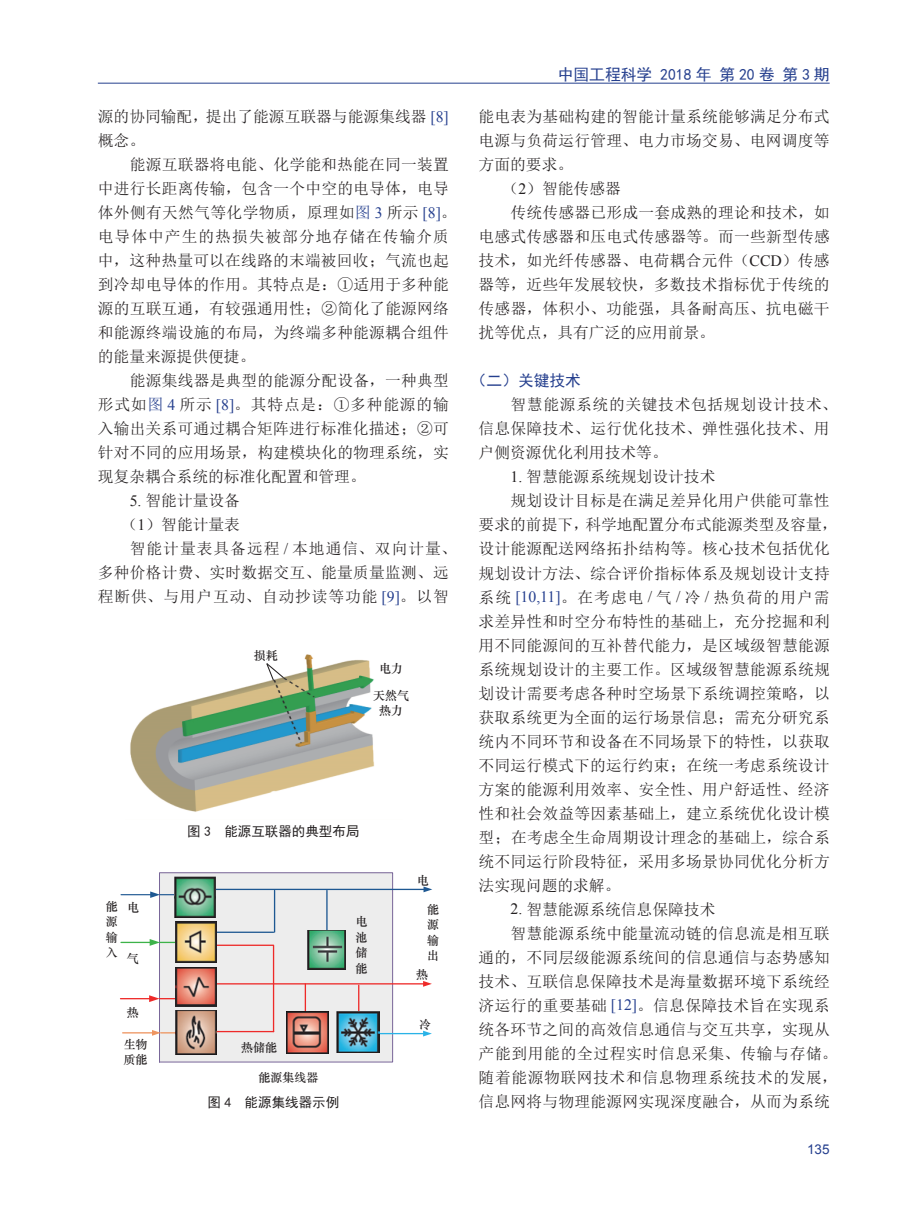
<style>
.page{position:relative;width:919px;height:1217px;background:#fff}
.page>*{position:absolute;margin:0;border:0;box-sizing:border-box;transform-origin:0 0}
.t1{font:15.75px/24px "Sim Sun";letter-spacing:.015em;color:#231f20}
.t2{font:15.75px "Sim Sun";letter-spacing:.065em;color:#231f20}
.t3{font:15.75px "Sim Sun";letter-spacing:.04em;color:#231f20}
.t4{font:15.75px "Sim Hei";color:#253f8e}
.t5{font:15.75px "Sim Sun";letter-spacing:.055em;color:#231f20}
.t6{font:13.5px "Sim Hei";color:#231f20}
.t7{font:13.5px "Arial";color:#253f8e}
.t8{font:12px/15.5px "ST Zhongsong";color:#231f20;text-align:justify}
.s1{font-family:"Times New Roman";color:#253f8e}
.s2{color:#253f8e}
.s3{font-family:"Times New Roman"}
</style>
<div class="page">
<hr style="left:98px;top:83px;width:731px;height:1px;background:#253f8e">
<img style="left:130px;top:654px;width:245px;height:158px">
<svg style="left:265px;top:662px;width:20px;height:19px"></svg>
<div style="left:159px;top:872px;width:233px;height:189px;background:#ededed"></div>
<div style="left:159px;top:872px;width:234px;height:190px;border:1px dashed #796699"></div>
<hr style="left:121px;top:893px;width:30px;height:2px;background:#1e5892">
<svg style="left:150px;top:891px;width:24px;height:6px"></svg>
<svg style="left:121px;top:938px;width:55px;height:7px"></svg>
<hr style="left:120px;top:997px;width:30px;height:2px;background:#ee2a29">
<svg style="left:149px;top:994px;width:26px;height:7px"></svg>
<hr style="left:326px;top:890px;width:1px;height:42px;background:#1e5892">
<hr style="left:217px;top:931px;width:56px;height:1px;background:#1e5892">
<hr style="left:274px;top:890px;width:1px;height:41px;background:#1e5892">
<hr style="left:216px;top:982px;width:60px;height:2px;background:#ee2a29">
<hr style="left:273px;top:945px;width:1px;height:40px;background:#ee2a29">
<hr style="left:273px;top:985px;width:1px;height:46px;background:#ee2a29">
<hr style="left:217px;top:1030px;width:57px;height:1px;background:#ee2a29">
<hr style="left:305px;top:983px;width:1px;height:30px;background:#ee2a29">
<svg style="left:358px;top:984px;width:1px;height:26px"></svg>
<hr style="left:217px;top:944px;width:56px;height:1px;background:#ee2a29">
<hr style="left:123px;top:1031px;width:30px;height:2px;background:#ee9560">
<svg style="left:152px;top:1029px;width:24px;height:6px"></svg>
<hr style="left:276px;top:982px;width:148px;height:2px;background:#ee2a29">
<svg style="left:423px;top:981px;width:9px;height:5px"></svg>
<hr style="left:380px;top:1032px;width:44px;height:1px;background:#2ab3e7">
<svg style="left:423px;top:1030px;width:9px;height:6px"></svg>
<hr style="left:215px;top:888px;width:209px;height:1px;background:#1e5892">
<svg style="left:423px;top:886px;width:9px;height:6px"></svg>
<img style="left:176px;top:1010px;width:40px;height:44px">
<img style="left:175px;top:967px;width:41px;height:39px">
<img style="left:176px;top:921px;width:40px;height:41px">
<img style="left:174px;top:876px;width:41px;height:40px">
<img style="left:287px;top:1010px;width:41px;height:42px">
<img style="left:337px;top:1010px;width:42px;height:41px">
<img style="left:307px;top:930px;width:39px;height:38px">
<p class="t1" style="left:98px;top:104px;width:352px">源的协同输配，提出了能源互联器与能源集线器 <span class="s1">[8]</span>概念。</p>
<p class="t1" style="left:98px;top:152px;width:360px;text-indent:32px">能源互联器将电能、化学能和热能在同一装置中进行长距离传输，包含一个中空的电导体，电导体外侧有天然气等化学物质，原理如<span class="s2">图</span> <span class="s1">3</span> 所示 <span class="s1">[8]</span>。电导体中产生的热损失被部分地存储在传输介质中，这种热量可以在线路的末端被回收；气流也起到冷却电导体的作用。其特点是：①适用于多种能源的互联互通，有较强通用性；②简化了能源网络和能源终端设施的布局，为终端多种能源耦合组件的能量来源提供便捷。</p>
<p class="t1" style="left:98px;top:368px;width:352px;text-align:justify;text-indent:32px">能源集线器是典型的能源分配设备，一种典型形式如<span class="s2">图</span> <span class="s1">4</span> 所示 <span class="s1">[8]</span>。其特点是：①多种能源的输入输出关系可通过耦合矩阵进行标准化描述；②可针对不同的应用场景，构建模块化的物理系统，实现复杂耦合系统的标准化配置和管理。</p>
<p class="t1" style="left:130px;top:488px;width:112px"><span class="s3">5.</span> 智能计量设备</p>
<p class="t1" style="left:122px;top:512px;width:120px">（<span class="s3">1</span>）智能计量表</p>
<p class="t2" style="left:130px;top:540px;width:328px">智能计量表具备远程 <span class="s3">/</span> 本地通信、双向计量、</p>
<p class="t1" style="left:98px;top:560px;width:352px">多种价格计费、实时数据交互、能量质量监测、远</p>
<p class="t5" style="left:98px;top:588px;width:352px">程断供、与用户互动、自动抄读等功能 <span class="s1">[9]</span>。以智</p>
<p class="t8" style="left:254px;top:646px;width:26px">损耗</p>
<p class="t8" style="left:379px;top:660px;width:26px">电力</p>
<p class="t8" style="left:373px;top:687px;width:38px;line-height:14.9px;text-align:center">天然气热力</p>
<p class="t6" style="left:187px;top:824px;width:174px">图 3 能源互联器的典型布局</p>
<p class="t8" style="left:417px;top:871px;width:14px">电</p>
<p class="t8" style="left:106px;top:897px;width:14px">能源输入</p>
<p class="t8" style="left:427px;top:900px;width:14px">能源输出</p>
<p class="t8" style="left:127px;top:899px;width:14px">电</p>
<p class="t8" style="left:127px;top:949px;width:14px">气</p>
<p class="t8" style="left:355px;top:913px;width:14px">电池储能</p>
<p class="t8" style="left:416px;top:965px;width:14px">热</p>
<p class="t8" style="left:419px;top:1015px;width:14px">冷</p>
<p class="t8" style="left:127px;top:1003px;width:14px">热</p>
<p class="t8" style="left:123px;top:1035px;width:26px">生物质能</p>
<p class="t8" style="left:241px;top:1039px;width:38px">热储能</p>
<p class="t8" style="left:258px;top:1068px;width:62px">能源集线器</p>
<p class="t6" style="left:207px;top:1095px;width:133px">图 4 能源集线器示例</p>
<p class="t4" style="left:557px;top:66px;width:273px">中国工程科学 2018 年 第 20 卷 第 3 期</p>
<p class="t1" style="left:478px;top:104px;width:352px">能电表为基础构建的智能计量系统能够满足分布式</p>
<p class="t1" style="left:478px;top:128px;width:352px">电源与负荷运行管理、电力市场交易、电网调度等</p>
<p class="t1" style="left:478px;top:152px;width:96px">方面的要求。</p>
<p class="t1" style="left:502px;top:176px;width:120px">（<span class="s3">2</span>）智能传感器</p>
<p class="t1" style="left:510px;top:200px;width:320px">传统传感器已形成一套成熟的理论和技术，如</p>
<p class="t1" style="left:478px;top:224px;width:352px">电感式传感器和压电式传感器等。而一些新型传感</p>
<p class="t1" style="left:478px;top:248px;width:352px">技术，如光纤传感器、电荷耦合元件（<span class="s3">CCD</span>）传感</p>
<p class="t1" style="left:478px;top:272px;width:352px">器等，近些年发展较快，多数技术指标优于传统的</p>
<p class="t1" style="left:478px;top:296px;width:352px">传感器，体积小、功能强，具备耐高压、抗电磁干</p>
<p class="t1" style="left:478px;top:320px;width:238px">扰等优点，具有广泛的应用前景。</p>
<p class="t4" style="left:470px;top:373px;width:112px">（二）关键技术</p>
<p class="t1" style="left:478px;top:392px;width:360px;text-indent:32px">智慧能源系统的关键技术包括规划设计技术、信息保障技术、运行优化技术、弹性强化技术、用户侧资源优化利用技术等。</p>
<p class="t1" style="left:510px;top:464px;width:206px"><span class="s3">1.</span> 智慧能源系统规划设计技术</p>
<p class="t1" style="left:510px;top:488px;width:320px">规划设计目标是在满足差异化用户供能可靠性</p>
<p class="t1" style="left:478px;top:512px;width:360px">要求的前提下，科学地配置分布式能源类型及容量，</p>
<p class="t1" style="left:478px;top:536px;width:352px">设计能源配送网络拓扑结构等。核心技术包括优化</p>
<p class="t1" style="left:478px;top:560px;width:352px">规划设计方法、综合评价指标体系及规划设计支持</p>
<p class="t2" style="left:478px;top:589px;width:352px">系统 <span class="s1">[10,11]</span>。在考虑电 <span class="s3">/</span> 气 <span class="s3">/</span> 冷 <span class="s3">/</span> 热负荷的用户需</p>
<p class="t1" style="left:478px;top:608px;width:352px">求差异性和时空分布特性的基础上，充分挖掘和利</p>
<p class="t1" style="left:478px;top:632px;width:352px">用不同能源间的互补替代能力，是区域级智慧能源</p>
<p class="t1" style="left:478px;top:656px;width:352px">系统规划设计的主要工作。区域级智慧能源系统规</p>
<p class="t1" style="left:478px;top:680px;width:352px">划设计需要考虑各种时空场景下系统调控策略，以</p>
<p class="t1" style="left:478px;top:704px;width:352px">获取系统更为全面的运行场景信息；需充分研究系</p>
<p class="t1" style="left:478px;top:728px;width:352px">统内不同环节和设备在不同场景下的特性，以获取</p>
<p class="t1" style="left:478px;top:752px;width:352px">不同运行模式下的运行约束；在统一考虑系统设计</p>
<p class="t1" style="left:478px;top:776px;width:352px">方案的能源利用效率、安全性、用户舒适性、经济</p>
<p class="t1" style="left:478px;top:800px;width:352px">性和社会效益等因素基础上，建立系统优化设计模</p>
<p class="t1" style="left:478px;top:824px;width:352px">型；在考虑全生命周期设计理念的基础上，综合系</p>
<p class="t1" style="left:478px;top:848px;width:352px">统不同运行阶段特征，采用多场景协同优化分析方</p>
<p class="t1" style="left:478px;top:872px;width:143px">法实现问题的求解。</p>
<p class="t1" style="left:510px;top:896px;width:206px"><span class="s3">2.</span> 智慧能源系统信息保障技术</p>
<p class="t1" style="left:510px;top:920px;width:320px">智慧能源系统中能量流动链的信息流是相互联</p>
<p class="t1" style="left:478px;top:944px;width:352px">通的，不同层级能源系统间的信息通信与态势感知</p>
<p class="t1" style="left:478px;top:968px;width:352px">技术、互联信息保障技术是海量数据环境下系统经</p>
<p class="t1" style="left:478px;top:992px;width:352px">济运行的重要基础 <span class="s1">[12]</span>。信息保障技术旨在实现系</p>
<p class="t1" style="left:478px;top:1016px;width:352px">统各环节之间的高效信息通信与交互共享，实现从</p>
<p class="t3" style="left:478px;top:1045px;width:360px">产能到用能的全过程实时信息采集、传输与存储。</p>
<p class="t3" style="left:478px;top:1069px;width:360px">随着能源物联网技术和信息物理系统技术的发展，</p>
<p class="t1" style="left:478px;top:1088px;width:352px">信息网将与物理能源网实现深度融合，从而为系统</p>
<p class="t7" style="left:807px;top:1140px;width:24px">135</p>
</div>
